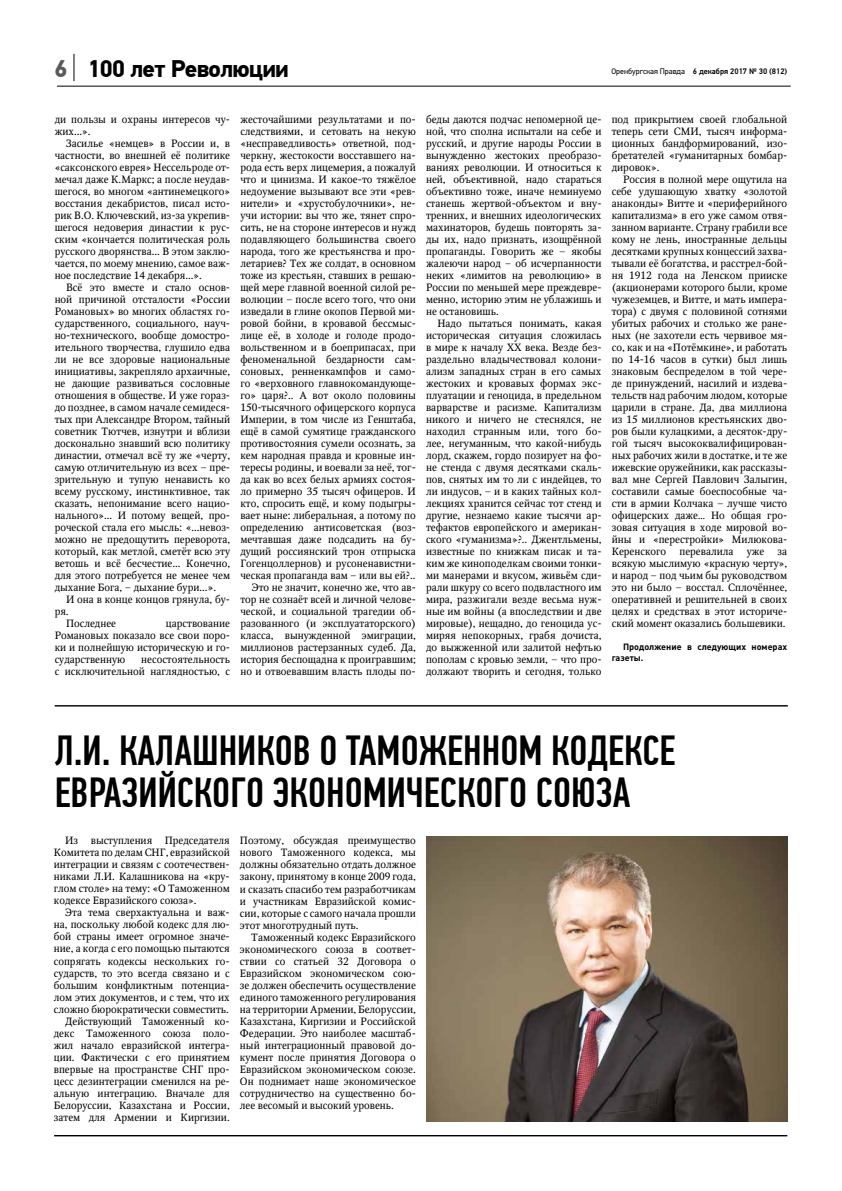
<style>
.page{position:relative;width:842px;height:1191px;background:#fff}
.page>*{position:absolute;margin:0;border:0;box-sizing:border-box;transform-origin:0 0}
.t1{font:500 42px/42px "PF Din Text Comp Pro";color:#000}
.t2{font:700 24px "PF Din Text Pro";letter-spacing:-.035em;color:#000}
.t3{font:10.5px/12px "Octava";color:#000;text-align:justify}
.t4{font:700 9px/10.8px "DIN Pro";color:#000}
.t5{font:500 8px "PF Din Text Pro";color:#000}
.s1{color:#595959}
.s2{font-weight:400}
</style>
<div class="page">
<hr style="left:57px;top:86px;width:734px;height:1px;background:#000">
<svg style="left:73px;top:54px;width:1px;height:27px"></svg>
<hr style="left:54px;top:1135px;width:733px;height:1px;background:#000">
<hr style="left:55px;top:705px;width:733px;height:1px;background:#000">
<img style="left:426px;top:836px;width:361px;height:285px">
<h2 class="t2" style="left:54px;top:54px;width:236px"><span class="s1">6</span> 100 лет Революции</h2>
<p class="t3" style="left:55px;top:113px;width:177px">ди пользы и охраны интересов чу&shy;жих...».</p>
<p class="t3" style="left:55px;top:137px;width:177px;text-indent:11px">Засилье «немцев» в России и, в частности, во внешней её политике «саксонского еврея» Нессельроде от&shy;мечал даже К.Маркс; а после неудав&shy;шегося, во многом «антинемецкого» восстания декабристов, писал исто&shy;рик В.О. Ключевский, из-за укрепив&shy;шегося недоверия династии к рус&shy;ским «кончается политическая роль русского дворянства... В этом заклю&shy;чается, по моему мнению, самое важ&shy;ное последствие 14 декабря...».</p>
<p class="t3" style="left:55px;top:281px;width:177px;text-indent:11px">Всё это вместе и стало основ&shy;ной причиной отсталости «России Романовых» во многих областях го&shy;сударственного, социального, науч&shy;но-технического, вообще домостро&shy;ительного творчества, глушило едва ли не все здоровые национальные инициативы, закрепляло архаичные, не дающие развиваться сословные отношения в обществе. И уже гораз&shy;до позднее, в самом начале семидеся&shy;тых при Александре Втором, тайный советник Тютчев, изнутри и вблизи досконально знавший всю политику династии, отмечал всё ту же «черту, самую отличительную из всех – пре&shy;зрительную и тупую ненависть ко всему русскому, инстинктивное, так сказать, непонимание всего нацио&shy;нального»... И потому вещей, про&shy;роческой стала его мысль: «...невоз&shy;можно не предощутить переворота, который, как метлой, сметёт всю эту ветошь и всё бесчестие... Конечно, для этого потребуется не менее чем дыхание Бога, – дыхание бури...».</p>
<p class="t3" style="left:66px;top:593px;width:166px">И она в конце концов грянула, бу-</p>
<p class="t3" style="left:55px;top:605px;width:15px">ря.</p>
<p class="t3" style="left:66px;top:617px;width:52px">Последнее</p>
<p class="t3" style="left:240px;top:113px;width:177px;text-align:right">жесточайшими результатами и по&shy;следствиями, и сетовать на некую «несправедливость» ответной, под&shy;черкну, жестокости восставшего на&shy;рода есть верх лицемерия, а пожалуй что и цинизма. И какое-то тяжёлое недоумение вызывают все эти «рев&shy;нители» и «хрустобулочники», не&shy;учи истории: вы что же, тянет спро&shy;сить, не на стороне интересов и нужд подавляющего большинства своего народа, того же крестьянства и про&shy;летариев? Тех же солдат, в основном тоже из крестьян, ставших в решаю&shy;щей мере главной военной силой ре&shy;волюции – после всего того, что они изведали в глине окопов Первой ми&shy;ровой бойни, в кровавой бессмыс&shy;лице её, в холоде и голоде продо&shy;вольственном и в боеприпасах, при феноменальной бездарности сам&shy;соновых, ренненкампфов и само&shy;го «верховного главнокомандующе&shy;го» царя?.. А вот около половины 150-тысячного офицерского корпуса Империи, в том числе из Генштаба, ещё в самой сумятице гражданского противостояния сумели осознать, за кем народная правда и кровные ин&shy;тересы родины, и воевали за неё, тог&shy;да как во всех белых армиях состоя&shy;ло примерно 35 тысяч офицеров. И кто, спросить ещё, и кому подыгры&shy;вает ныне: либеральная, а потому по определению антисоветская (воз&shy;мечтавшая даже подсадить на бу&shy;дущий россиянский трон отпрыска Гогенцоллернов) и русоненавистни&shy;ческая пропаганда вам – или вы ей?..<br>Это не значит, конечно же, что ав&shy;тор не сознаёт всей и личной челове&shy;ческой, и социальной трагедии об&shy;разованного (и эксплуататорского) класса, вынужденной эмиграции, миллионов растерзанных судеб. Да, история беспощадна к проигравшим; но и отвоевавшим власть плоды по-</p>
<p class="t3" style="left:426px;top:113px;width:177px">беды даются подчас непомерной це&shy;ной, что сполна испытали на себе и русский, и другие народы России в вынужденно жестоких преобразо&shy;ваниях революции. И относиться к ней, объективной, надо стараться объективно тоже, иначе неминуемо станешь жертвой-объектом и вну&shy;тренних, и внешних идеологических махинаторов, будешь повторять за&shy;ды их, надо признать, изощрённой пропаганды. Говорить же – якобы жалеючи народ – об исчерпанности неких «лимитов на революцию» в России по меньшей мере преждевре&shy;менно, историю этим не ублажишь и не остановишь.</p>
<p class="t3" style="left:426px;top:317px;width:177px;text-indent:11px">Надо пытаться понимать, какая историческая ситуация сложилась в мире к началу ХХ века. Везде без&shy;раздельно владычествовал колони&shy;ализм западных стран в его самых жестоких и кровавых формах экс&shy;плуатации и геноцида, в предельном варварстве и расизме. Капитализм никого и ничего не стеснялся, не находил странным или, того бо&shy;лее, негуманным, что какой-нибудь лорд, скажем, гордо позирует на фо&shy;не стенда с двумя десятками скаль&shy;пов, снятых им то ли с индейцев, то ли индусов, – и в каких тайных кол&shy;лекциях хранится сейчас тот стенд и другие, незнаемо какие тысячи ар&shy;тефактов европейского и американ&shy;ского «гуманизма»?.. Джентльмены, известные по книжкам писак и та&shy;ким же киноподелкам своими тонки&shy;ми манерами и вкусом, живьём сди&shy;рали шкуру со всего подвластного им мира, разжигали везде весьма нуж&shy;ные им войны (а впоследствии и две мировые), нещадно, до геноцида ус&shy;миряя непокорных, грабя дочиста, до выжженной или залитой нефтью пополам с кровью земли, – что про&shy;должают творить и сегодня, только</p>
<p class="t3" style="left:55px;top:617px;width:177px;text-indent:111px">царствование Романовых показало все свои поро&shy;ки и полнейшую историческую и го&shy;сударственную</p>
<p class="t3" style="left:55px;top:653px;width:177px;text-align:right">несостоятельность<br>с исключительной наглядностью, с</p>
<p class="t5" style="left:611px;top:67px;width:177px"><span class="s2">Оренбургская Правда</span> 6 декабря 2017 № 30 (812)</p>
<p class="t3" style="left:612px;top:113px;width:177px">под прикрытием своей глобальной теперь сети СМИ, тысяч информа&shy;ционных бандформирований, изо&shy;бретателей «гуманитарных бомбар&shy;дировок».</p>
<p class="t3" style="left:612px;top:173px;width:177px;text-indent:11px">Россия в полной мере ощутила на себе удушающую хватку «золотой анаконды» Витте и «периферийного капитализма» в его уже самом отвя&shy;занном варианте. Страну грабили все кому не лень, иностранные дельцы десятками крупных концессий захва&shy;тывали её богатства, и расстрел-бой&shy;ня 1912 года на Ленском прииске (акционерами которого были, кроме чужеземцев, и Витте, и мать импера&shy;тора) с двумя с половиной сотнями убитых рабочих и столько же ране&shy;ных (не захотели есть червивое мя&shy;со, как и на «Потёмкине», и работать по 14-16 часов в сутки) был лишь знаковым беспределом в той чере&shy;де принуждений, насилий и издева&shy;тельств над рабочим людом, которые царили в стране. Да, два миллиона из 15 миллионов крестьянских дво&shy;ров были кулацкими, а десяток-дру&shy;гой тысяч высококвалифицирован&shy;ных рабочих жили в достатке, и те же ижевские оружейники, как рассказы&shy;вал мне Сергей Павлович Залыгин, составили самые боеспособные ча&shy;сти в армии Колчака – лучше чисто офицерских даже… Но общая гро&shy;зовая ситуация в ходе мировой во&shy;йны и «перестройки» Милюкова-Керенского</p>
<p class="t3" style="left:612px;top:545px;width:177px;text-indent:166px">за всякую мыслимую «красную черту», и народ – под чьим бы руководством это ни было – восстал. Сплочённее, оперативней и решительней в своих целях и средствах в этот историче&shy;ский момент оказались большевики.</p>
<p class="t4" style="left:612px;top:640px;width:177px;text-indent:11px">Продолжение в следующих номерах газеты.</p>
<p class="t3" style="left:679px;top:545px;width:56px">перевалила</p>
<p class="t3" style="left:747px;top:545px;width:19px">уже</p>
<h1 class="t1" style="left:55px;top:730px;width:622px">Л.И. КАЛАШНИКОВ О ТАМОЖЕННОМ КОДЕКСЕ<br>ЕВРАЗИЙСКОГО ЭКОНОМИЧЕСКОГО СОЮЗА</h1>
<p class="t3" style="left:54px;top:834px;width:177px;text-indent:11px">Из выступления Председателя Комитета по делам СНГ, евразийской интеграции и связям с соотечествен&shy;никами Л.И. Калашникова на «кру&shy;глом столе» на тему: «О Таможенном кодексе Евразийского союза».</p>
<p class="t3" style="left:54px;top:906px;width:177px;text-align:right">Эта тема сверхактуальна и важ&shy;на, поскольку любой кодекс для лю&shy;бой страны имеет огромное значе&shy;ние, а когда с его помощью пытаются сопрягать кодексы нескольких го&shy;сударств, то это всегда связано и с большим конфликтным потенциа&shy;лом этих документов, и с тем, что их сложно бюрократически совместить.<br>Действующий Таможенный ко&shy;декс Таможенного союза поло&shy;жил начало евразийской интегра&shy;ции. Фактически с его принятием впервые на пространстве СНГ про&shy;цесс дезинтеграции сменился на ре&shy;альную интеграцию. Вначале для<br>Белоруссии, Казахстана и России, затем для Армении и Киргизии.</p>
<p class="t3" style="left:240px;top:834px;width:177px">Поэтому, обсуждая преимущество нового Таможенного кодекса, мы должны обязательно отдать должное закону, принятому в конце 2009 года, и сказать спасибо тем разработчикам и участникам Евразийской комис&shy;сии, которые с самого начала прошли этот многотрудный путь.</p>
<p class="t3" style="left:240px;top:930px;width:177px;text-indent:11px">Таможенный кодекс Евразийского экономического союза в соответ&shy;ствии со статьей 32 Договора о Евразийском экономическом сою&shy;зе должен обеспечить осуществление единого таможенного регулирования на территории Армении, Белоруссии, Казахстана, Киргизии и Российской Федерации. Это наиболее масштаб&shy;ный интеграционный правовой до&shy;кумент после принятия Договора о Евразийском экономическом союзе.<br>Он поднимает наше экономическое сотрудничество на существенно бо&shy;лее весомый и высокий уровень.</p>
</div>
